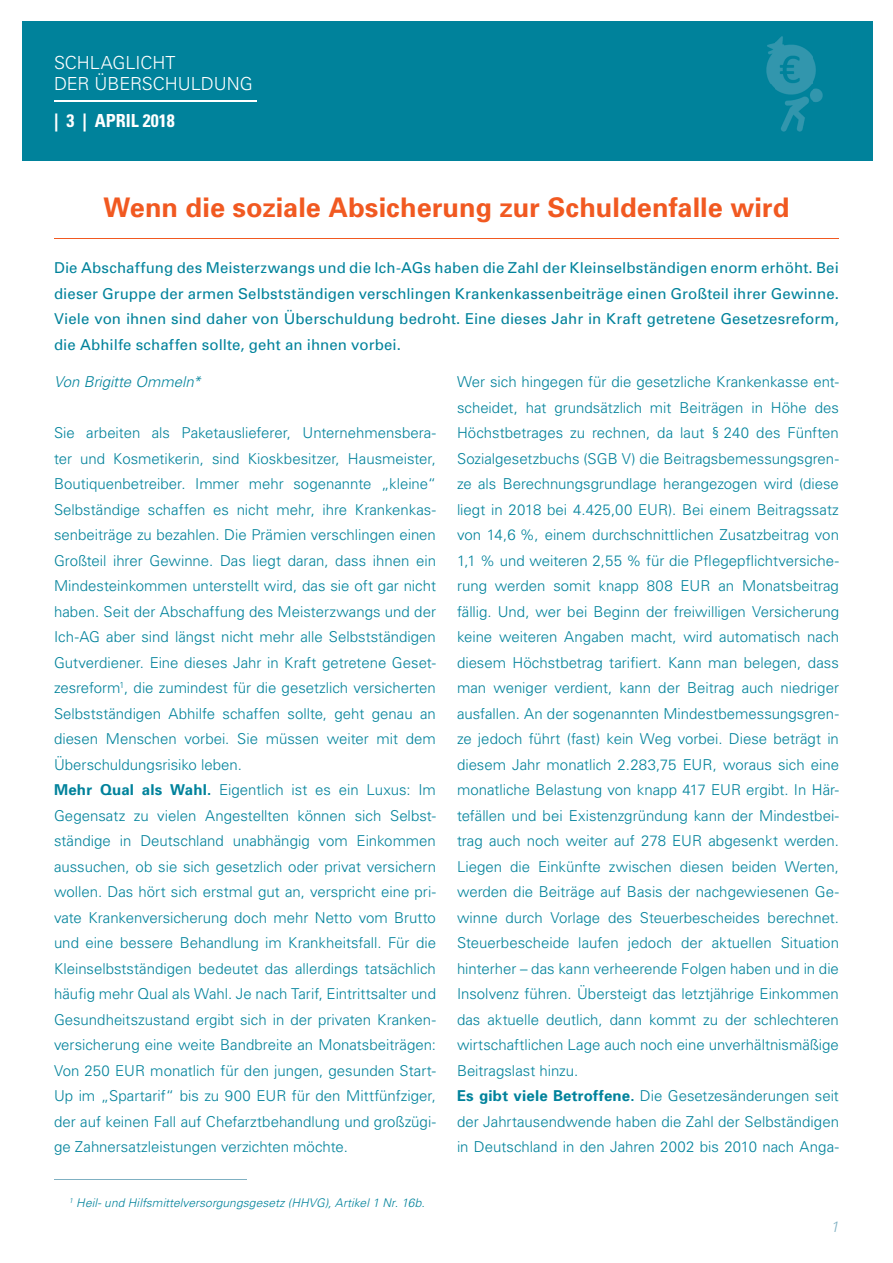
<style>
.page{position:relative;width:893px;height:1263px;background:#fff}
.page>*{position:absolute;margin:0;border:0;box-sizing:border-box;transform-origin:0 0}
.t1{font:700 27px "Univers";letter-spacing:.005em;color:#f15921}
.t2{font:300 18px/21.6px "Univers";color:#fff}
.t3{font:700 condensed 18px "Univers";color:#fff}
.t4{font:300 15px/25.5px "Univers";color:#00829b}
.t5{font:15px/25.5px "Univers";letter-spacing:.01em;color:#00829b;text-align:justify}
.t6{font:italic 300 15px "Univers";color:#00829b}
.t7{font:italic 300 15px "Univers";color:#7fb0c2}
.t8{font:italic 300 12px "Univers";letter-spacing:.01em;color:#00829b}
.s1{font-weight:700}
</style>
<div class="page">
<div style="left:22px;top:21px;width:850px;height:139px;background:#00829b"></div>
<img style="left:766px;top:37px;width:57px;height:95px">
<hr style="left:54px;top:1179px;width:192px;height:1px;background:#7fb0c2">
<hr style="left:54px;top:238px;width:785px;height:1px;background:#f15921">
<hr style="left:54px;top:100px;width:202px;height:2px;background:#fff">
<p class="t2" style="left:54px;top:51px;width:200px">SCHLAGLICHT<br>DER ÜBERSCHULDUNG</p>
<p class="t3" style="left:54px;top:109px;width:122px">| 3 | APRIL 2018</p>
<h1 class="t1" style="left:104px;top:190px;width:687px">Wenn die soziale Absicherung zur Schuldenfalle wird</h1>
<p class="t5" style="left:54px;top:255px;width:786px">Die Abschaffung des Meisterzwangs und die Ich-AGs haben die Zahl der Kleinselbständigen enorm erhöht. Bei dieser Gruppe der armen Selbstständigen verschlingen Krankenkassenbeiträge einen Großteil ihrer Gewinne.<br>Viele von ihnen sind daher von Überschuldung bedroht. Eine dieses Jahr in Kraft getretene Gesetzesreform, die Abhilfe schaffen sollte, geht an ihnen vorbei.</p>
<p class="t6" style="left:54px;top:373px;width:149px">Von Brigitte Ommeln*</p>
<p class="t4" style="left:54px;top:420px;width:384px">Sie arbeiten als Paketauslieferer, Unternehmensbera&shy;ter und Kosmetikerin, sind Kioskbesitzer, Hausmeister, Boutiquenbetreiber. Immer mehr sogenannte „kleine“ Selbständige schaffen es nicht mehr, ihre Krankenkas&shy;senbeiträge zu bezahlen. Die Prämien verschlingen einen Großteil ihrer Gewinne. Das liegt daran, dass ihnen ein Mindesteinkommen unterstellt wird, das sie oft gar nicht haben. Seit der Abschaffung des Meisterzwangs und der Ich-AG aber sind längst nicht mehr alle Selbstständigen Gutverdiener. Eine dieses Jahr in Kraft getretene Geset&shy;zesreform<sup>1</sup>, die zumindest für die gesetzlich versicherten Selbstständigen Abhilfe schaffen sollte, geht genau an diesen Menschen vorbei. Sie müssen weiter mit dem Überschuldungsrisiko leben.<br><span class="s1">Mehr Qual als Wahl.</span> Eigentlich ist es ein Luxus: Im Gegensatz zu vielen Angestellten können sich Selbst&shy;ständige in Deutschland unabhängig vom Einkommen aussuchen, ob sie sich gesetzlich oder privat versichern wollen. Das hört sich erstmal gut an, verspricht eine pri&shy;vate Krankenversicherung doch mehr Netto vom Brutto und eine bessere Behandlung im Krankheitsfall. Für die Kleinselbstständigen bedeutet das allerdings tatsächlich häufig mehr Qual als Wahl. Je nach Tarif, Eintrittsalter und Gesundheitszustand ergibt sich in der privaten Kranken&shy;versicherung eine weite Bandbreite an Monatsbeiträgen:<br>Von 250 EUR monatlich für den jungen, gesunden Start-Up im „Spartarif“ bis zu 900 EUR für den Mittfünfziger, der auf keinen Fall auf Chefarztbehandlung und großzügi&shy;ge Zahnersatzleistungen verzichten möchte.</p>
<p class="t8" style="left:69px;top:1195px;width:357px"><sup>1</sup> Heil- und Hilfsmittelversorgungsgesetz (HHVG), Artikel 1 Nr. 16b.</p>
<p class="t4" style="left:457px;top:369px;width:384px">Wer sich hingegen für die gesetzliche Krankenkasse ent&shy;scheidet, hat grundsätzlich mit Beiträgen in Höhe des Höchstbetrages zu rechnen, da laut § 240 des Fünften Sozialgesetzbuchs (SGB V) die Beitragsbemessungsgren&shy;ze als Berechnungsgrundlage herangezogen wird (diese liegt in 2018 bei 4.425,00 EUR). Bei einem Beitragssatz von 14,6 %, einem durchschnittlichen Zusatzbeitrag von 1,1 % und weiteren 2,55 % für die Pflegepflichtversiche&shy;rung werden somit knapp 808 EUR an Monatsbeitrag fällig. Und, wer bei Beginn der freiwilligen Versicherung keine weiteren Angaben macht, wird automatisch nach diesem Höchstbetrag tarifiert. Kann man belegen, dass man weniger verdient, kann der Beitrag auch niedriger ausfallen. An der sogenannten Mindestbemessungsgren&shy;ze jedoch führt (fast) kein Weg vorbei. Diese beträgt in diesem Jahr monatlich 2.283,75 EUR, woraus sich eine monatliche Belastung von knapp 417 EUR ergibt. In Här&shy;tefällen und bei Existenzgründung kann der Mindestbei&shy;trag auch noch weiter auf 278 EUR abgesenkt werden.<br>Liegen die Einkünfte zwischen diesen beiden Werten, werden die Beiträge auf Basis der nachgewiesenen Ge&shy;winne durch Vorlage des Steuerbescheides berechnet.<br>Steuerbescheide laufen jedoch der aktuellen Situation hinterher – das kann verheerende Folgen haben und in die Insolvenz führen. Übersteigt das letztjährige Einkommen das aktuelle deutlich, dann kommt zu der schlechteren wirtschaftlichen Lage auch noch eine unverhältnismäßige Beitragslast hinzu.<br><span class="s1">Es gibt viele Betroffene.</span> Die Gesetzesänderungen seit der Jahrtausendwende haben die Zahl der Selbständigen in Deutschland in den Jahren 2002 bis 2010 nach Anga-</p>
<p class="t7" style="left:831px;top:1217px;width:10px">1</p>
</div>
